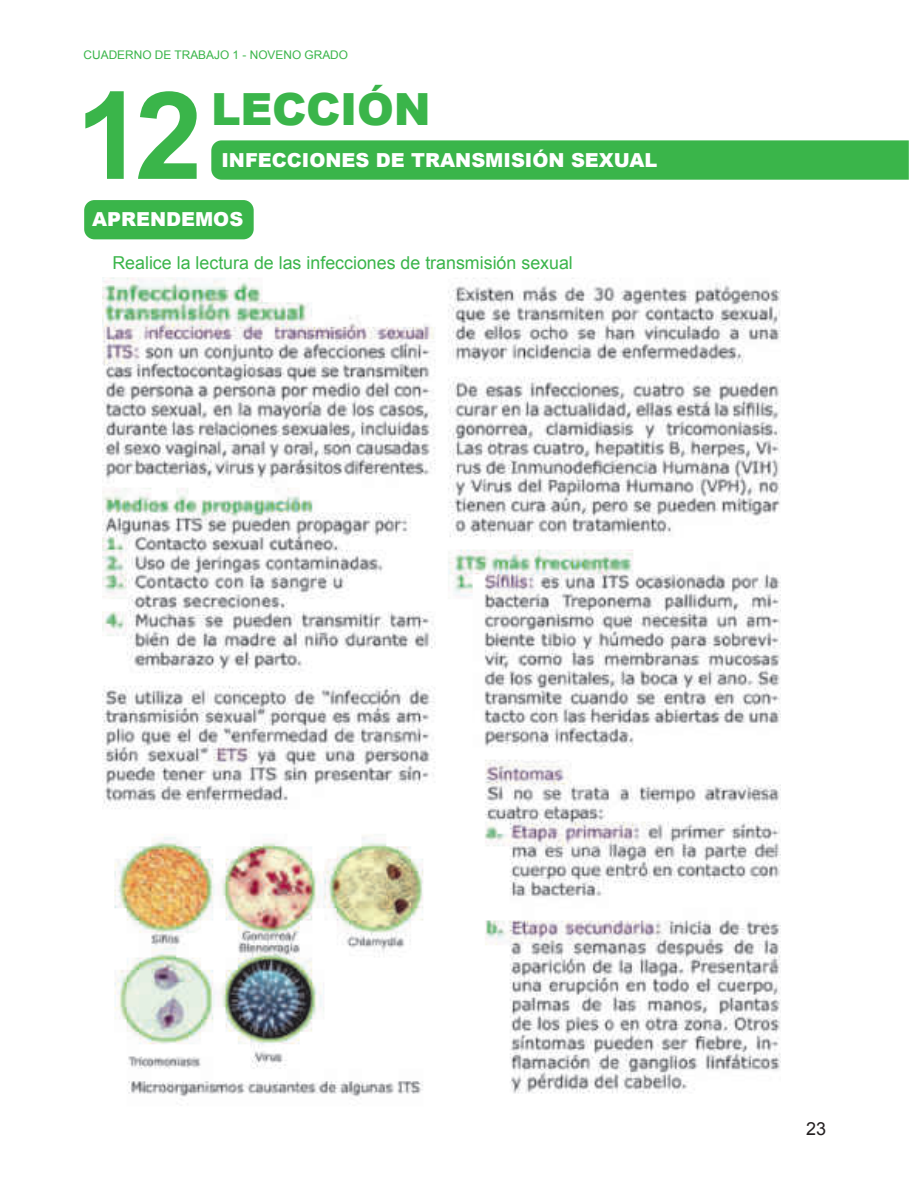
<style>
.page{position:relative;width:918px;height:1188px;background:#fff}
.page>*{position:absolute;margin:0;border:0;box-sizing:border-box;transform-origin:0 0}
.t1{font:700 121.95px "Arial";color:#3ab54a}
.t2{font:900 44.4px "Arial";letter-spacing:-.01em;color:#3ab54a}
.t3{font:900 19.35px "Arial";color:#fff}
.t4{font:18px "Arial";color:#231f20}
.t5{font:17.85px "Arial";color:#3ab54a}
.t6{font:11.85px "Arial";color:#3ab54a}
</style>
<div class="page">
<img style="left:102px;top:277px;width:679px;height:820px">
<div style="left:211px;top:140px;width:698px;height:40px;background:#3ab54a"></div>
<div style="left:84px;top:200px;width:170px;height:39px;background:#3ab54a;border-radius:10px"></div>
<p class="t6" style="left:84px;top:48px;width:266px">CUADERNO DE TRABAJO 1 - NOVENO GRADO</p>
<h2 class="t2" style="left:211px;top:83px;width:221px">LECCIÓN</h2>
<h1 class="t1" style="left:76px;top:65px;width:129px">12</h1>
<p class="t3" style="left:221px;top:149px;width:437px">INFECCIONES DE TRANSMISIÓN SEXUAL</p>
<p class="t3" style="left:92px;top:208px;width:153px">APRENDEMOS</p>
<p class="t5" style="left:112px;top:253px;width:462px">Realice la lectura de las infecciones de transmisión sexual</p>
<p class="t4" style="left:806px;top:1122px;width:22px">23</p>
</div>
